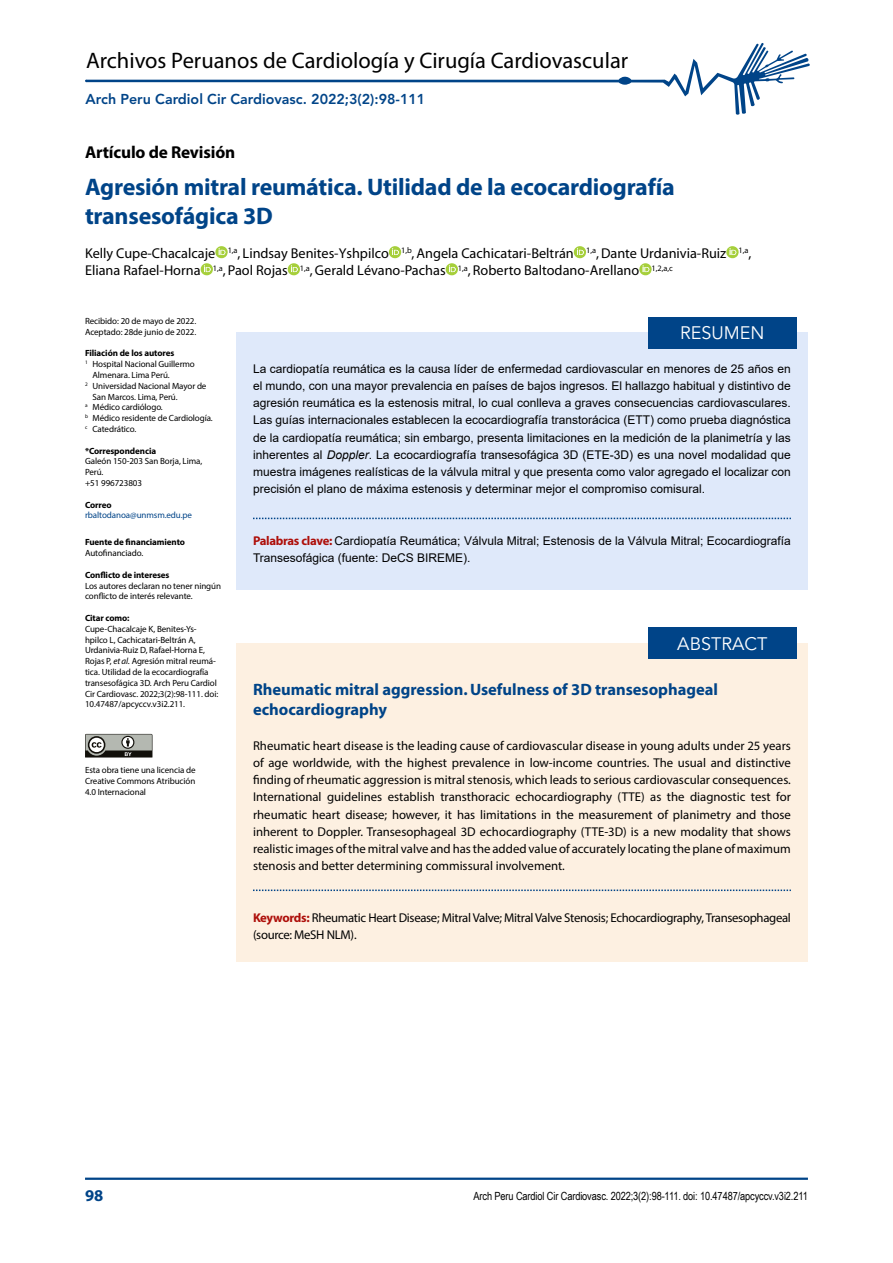
<style>
.page{position:relative;width:893px;height:1263px;background:#fff}
.page>*{position:absolute;margin:0;border:0;box-sizing:border-box;transform-origin:0 0}
.t1{font:700 24px/28.8px "Myriad Pro";letter-spacing:-.01em;color:#048}
.t2{font:22.5px "Myriad Pro";color:#000}
.t3{font:18px "Avenir LT Std";color:#fff}
.t4{font:700 17.25px "Myriad Pro";letter-spacing:-.01em;color:#000}
.t5{font:700 16.5px/19.8px "Myriad";color:#048}
.t6{font:700 16.5px "Myriad Pro";color:#048}
.t7{font:14.25px/17.1px "Myriad";color:#000}
.t8{font:800 14.25px "Avenir LT Std";color:#048}
.t9{font:12.75px/17.2px "Myriad Pro";letter-spacing:-.025em;color:#000;text-align:justify}
.t10{font:12px/17.2px "Arial";color:#000;text-align:justify}
.t11{font:11.25px "Arial Narrow";letter-spacing:-.01em;color:#000}
.t12{font:9px/10.8px "Myriad Pro";letter-spacing:-.01em;color:#000}
.t13{font:700 9px "Myriad Pro";letter-spacing:-.01em;color:#000}
.t14{font:9px "Myriad Pro";letter-spacing:-.01em;color:#048}
.s1{font-style:italic}
.s2{font-family:"Myriad Pro";font-weight:700;font-size:12.75px;color:#ae0f0a}
.s3{font-weight:700;color:#ae0f0a}
</style>
<div class="page">
<svg style="left:85px;top:43px;width:725px;height:72px"></svg>
<hr style="left:85px;top:1177px;width:723px;height:3px;background:#048">
<div style="left:236px;top:332px;width:572px;height:257px;background:#dfe9fa"></div>
<div style="left:648px;top:317px;width:148px;height:31px;background:#048"></div>
<div style="left:236px;top:643px;width:572px;height:318px;background:#fdf0e1"></div>
<div style="left:648px;top:628px;width:149px;height:31px;background:#048"></div>
<svg style="left:253px;top:518px;width:538px;height:1px"></svg>
<svg style="left:253px;top:889px;width:538px;height:2px"></svg>
<svg style="left:388px;top:246px;width:13px;height:12px"></svg>
<svg style="left:573px;top:246px;width:13px;height:12px"></svg>
<svg style="left:726px;top:246px;width:13px;height:12px"></svg>
<svg style="left:200px;top:246px;width:28px;height:29px"></svg>
<svg style="left:287px;top:263px;width:13px;height:12px"></svg>
<svg style="left:445px;top:263px;width:13px;height:12px"></svg>
<svg style="left:639px;top:263px;width:13px;height:12px"></svg>
<svg style="left:85px;top:734px;width:68px;height:24px;background:#82837e"></svg>
<h2 class="t2" style="left:86px;top:47px;width:544px">Archivos Peruanos de Cardiología y Cirugía Cardiovascular</h2>
<p class="t8" style="left:86px;top:91px;width:341px">Arch Peru Cardiol Cir Cardiovasc. 2022;3(2):98-111</p>
<h3 class="t4" style="left:85px;top:141px;width:152px">Artículo de Revisión</h3>
<h1 class="t1" style="left:85px;top:172px;width:591px">Agresión mitral reumática. Utilidad de la ecocardiografía transesofágica 3D</h1>
<p class="t7" style="left:85px;top:245px;width:668px">Kelly Cupe-Chacalcaje <sup>1,a</sup>, Lindsay Benites-Yshpilco <sup>1,b</sup>, Angela Cachicatari-Beltrán <sup>1,a</sup>, Dante Urdanivia-Ruiz <sup>1,a</sup>,<br>Eliana Rafael-Horna <sup>1,a</sup>, Paol Rojas <sup>1,a</sup>, Gerald Lévano-Pachas <sup>1,a</sup>, Roberto Baltodano-Arellano <sup>1,2,a,c</sup></p>
<p class="t12" style="left:85px;top:315px;width:113px">Recibido: 20 de mayo de 2022.<br>Aceptado: 28de junio de 2022.</p>
<p class="t13" style="left:85px;top:347px;width:91px">Filiación de los autores</p>
<p class="t12" style="left:85px;top:359px;width:111px"><sup>1</sup> Hospital Nacional Guillermo</p>
<p class="t12" style="left:93px;top:369px;width:79px">Almenara. Lima Perú.</p>
<p class="t12" style="left:85px;top:380px;width:123px"><sup>2</sup> Universidad Nacional Mayor de</p>
<p class="t12" style="left:93px;top:391px;width:87px">San Marcos. Lima, Perú.</p>
<p class="t12" style="left:85px;top:402px;width:79px"><sup>a</sup> Médico cardiólogo.</p>
<p class="t12" style="left:85px;top:413px;width:129px"><sup>b</sup> Médico residente de Cardiología.</p>
<p class="t12" style="left:85px;top:423px;width:53px"><sup>c</sup> Catedrático.</p>
<p class="t13" style="left:85px;top:445px;width:73px">*Correspondencia</p>
<p class="t12" style="left:85px;top:456px;width:119px">Galeón 150-203 San Borja, Lima,<br>Perú.<br>+51 996723803</p>
<p class="t13" style="left:85px;top:499px;width:28px">Correo</p>
<p class="t14" style="left:85px;top:510px;width:109px">rbaltodanoa@unmsm.edu.pe</p>
<p class="t13" style="left:85px;top:536px;width:101px">Fuente de financiamiento</p>
<p class="t12" style="left:85px;top:548px;width:60px">Autofinanciado.</p>
<p class="t13" style="left:85px;top:569px;width:86px">Conflicto de intereses</p>
<p class="t12" style="left:85px;top:580px;width:138px">Los autores declaran no tener ningún conflicto de interés relevante.</p>
<p class="t13" style="left:85px;top:612px;width:46px">Citar como:</p>
<p class="t12" style="left:85px;top:623px;width:135px">Cupe-Chacalcaje K, Benites-Ys&shy;hpilco L, Cachicatari-Beltrán A, Urdanivia-Ruiz D, Rafael-Horna E, Rojas P, <span class="s1">et al.</span> Agresión mitral reumá&shy;tica. Utilidad de la ecocardiografía transesofágica 3D. Arch Peru Cardiol Cir Cardiovasc. 2022;3(2):98-111. doi:<br>10.47487/apcyccv.v3i2.211.</p>
<p class="t12" style="left:85px;top:765px;width:112px;text-align:justify">Esta obra tiene una licencia de Creative Commons Atribución 4.0 Internacional</p>
<h3 class="t3" style="left:680px;top:323px;width:86px">RESUMEN</h3>
<p class="t10" style="left:253px;top:360px;width:539px">La cardiopatía reumática es la causa líder de enfermedad cardiovascular en menores de 25 años en el mundo, con una mayor prevalencia en países de bajos ingresos. El hallazgo habitual y distintivo de agresión reumática es la estenosis mitral, lo cual conlleva a graves consecuencias cardiovasculares.<br>Las guías internacionales establecen la ecocardiografía transtorácica (ETT) como prueba diagnóstica de la cardiopatía reumática; sin embargo, presenta limitaciones en la medición de la planimetría y las inherentes al <span class="s1">Doppler</span>. La ecocardiografía transesofágica 3D (ETE-3D) es una novel modalidad que muestra imágenes realísticas de la válvula mitral y que presenta como valor agregado el localizar con precisión el plano de máxima estenosis y determinar mejor el compromiso comisural.</p>
<p class="t10" style="left:253px;top:532px;width:539px"><span class="s2">Palabras clave:</span> Cardiopatía Reumática; Válvula Mitral; Estenosis de la Válvula Mitral; Ecocardiografía<br>Transesofágica (fuente: DeCS BIREME).</p>
<h3 class="t3" style="left:677px;top:633px;width:92px">ABSTRACT</h3>
<h3 class="t5" style="left:253px;top:680px;width:467px">Rheumatic mitral aggression. Usefulness of 3D transesophageal echocardiography</h3>
<p class="t9" style="left:253px;top:736px;width:539px">Rheumatic heart disease is the leading cause of cardiovascular disease in young adults under 25 years of age worldwide, with the highest prevalence in low-income countries. The usual and distinctive finding of rheumatic aggression is mitral stenosis, which leads to serious cardiovascular consequences.<br>International guidelines establish transthoracic echocardiography (TTE) as the diagnostic test for rheumatic heart disease; however, it has limitations in the measurement of planimetry and those inherent to Doppler. Transesophageal 3D echocardiography (TTE-3D) is a new modality that shows realistic images of the mitral valve and has the added value of accurately locating the plane of maximum stenosis and better determining commissural involvement.</p>
<p class="t9" style="left:253px;top:909px;width:539px"><span class="s3">Keywords:</span> Rheumatic Heart Disease; Mitral Valve; Mitral Valve Stenosis; Echocardiography, Transesophageal (source: MeSH NLM).</p>
<h3 class="t6" style="left:85px;top:1184px;width:20px">98</h3>
<p class="t11" style="left:474px;top:1188px;width:336px">Arch Peru Cardiol Cir Cardiovasc. 2022;3(2):98-111. doi: 10.47487/apcyccv.v3i2.211</p>
</div>
